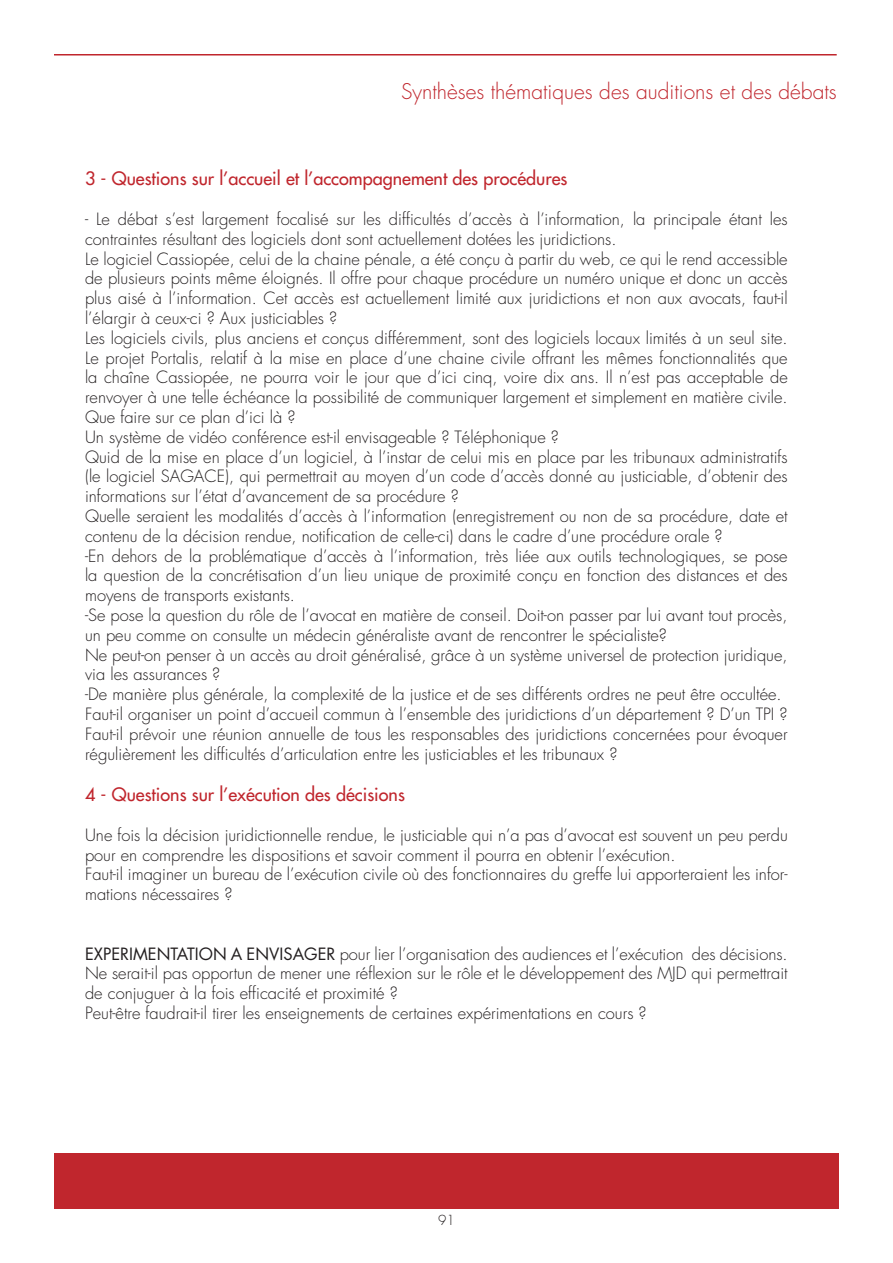
<style>
.page{position:relative;width:893px;height:1263px;background:#fff}
.page>*{position:absolute;margin:0;border:0;box-sizing:border-box;transform-origin:0 0}
.t1{font:300 21px "Futura";color:#c0262d}
.t2{font:18px "Futura";color:#c0262d}
.t3{font:300 16.5px/19.8px "Futura";color:#231f20}
.t4{font:300 13.5px "Futura";color:#231f20}
.s1{font-weight:400}
</style>
<div class="page">
<hr style="left:54px;top:54px;width:783px;height:2px;background:#c0262d">
<div style="left:54px;top:1154px;width:785px;height:55px;background:#c0262d"></div>
<p class="t1" style="left:401px;top:78px;width:437px">Synthèses thématiques des auditions et des débats</p>
<p class="t2" style="left:85px;top:167px;width:484px">3 - Questions sur l’accueil et l’accompagnement des procédures</p>
<p class="t3" style="left:85px;top:209px;width:704px">- Le débat s’est largement focalisé sur les difficultés d’accès à l’information, la principale étant les contraintes résultant des logiciels dont sont actuellement dotées les juridictions.<br>Le logiciel Cassiopée, celui de la chaine pénale, a été conçu à partir du web, ce qui le rend accessible de plusieurs points même éloignés. Il offre pour chaque procédure un numéro unique et donc un accès plus aisé à l’information. Cet accès est actuellement limité aux juridictions et non aux avocats, faut-il l’élargir à ceux-ci ? Aux justiciables ?<br>Les logiciels civils, plus anciens et conçus différemment, sont des logiciels locaux limités à un seul site.<br>Le projet Portalis, relatif à la mise en place d’une chaine civile offrant les mêmes fonctionnalités que la chaîne Cassiopée, ne pourra voir le jour que d’ici cinq, voire dix ans. Il n’est pas acceptable de renvoyer à une telle échéance la possibilité de communiquer largement et simplement en matière civile.<br>Que faire sur ce plan d’ici là ?<br>Un système de vidéo conférence est-il envisageable ? Téléphonique ?<br>Quid de la mise en place d’un logiciel, à l’instar de celui mis en place par les tribunaux administratifs (le logiciel SAGACE), qui permettrait au moyen d’un code d’accès donné au justiciable, d’obtenir des informations sur l’état d’avancement de sa procédure ?<br>Quelle seraient les modalités d’accès à l’information (enregistrement ou non de sa procédure, date et contenu de la décision rendue, notification de celle-ci) dans le cadre d’une procédure orale ?<br>-En dehors de la problématique d’accès à l’information, très liée aux outils technologiques, se pose la question de la concrétisation d’un lieu unique de proximité conçu en fonction des distances et des moyens de transports existants.<br>-Se pose la question du rôle de l’avocat en matière de conseil. Doit-on passer par lui avant tout procès, un peu comme on consulte un médecin généraliste avant de rencontrer le spécialiste?<br>Ne peut-on penser à un accès au droit généralisé, grâce à un système universel de protection juridique, via les assurances ?<br>-De manière plus générale, la complexité de la justice et de ses différents ordres ne peut être occultée.<br>Faut-il organiser un point d’accueil commun à l’ensemble des juridictions d’un département ? D’un TPI ?<br>Faut-il prévoir une réunion annuelle de tous les responsables des juridictions concernées pour évoquer régulièrement les difficultés d’articulation entre les justiciables et les tribunaux ?</p>
<p class="t2" style="left:85px;top:783px;width:321px">4 - Questions sur l’exécution des décisions</p>
<p class="t3" style="left:85px;top:825px;width:704px">Une fois la décision juridictionnelle rendue, le justiciable qui n’a pas d’avocat est souvent un peu perdu pour en comprendre les dispositions et savoir comment il pourra en obtenir l’exécution.<br>Faut-il imaginer un bureau de l’exécution civile où des fonctionnaires du greffe lui apporteraient les infor&shy;mations nécessaires ?</p>
<p class="t3" style="left:85px;top:944px;width:704px"><span class="s1">EXPERIMENTATION A ENVISAGER</span> pour lier l’organisation des audiences et l’exécution des décisions.<br>Ne serait-il pas opportun de mener une réflexion sur le rôle et le développement des MJD qui permettrait de conjuguer à la fois efficacité et proximité ?<br>Peut-être faudrait-il tirer les enseignements de certaines expérimentations en cours ?</p>
<p class="t4" style="left:438px;top:1211px;width:18px">91</p>
</div>
